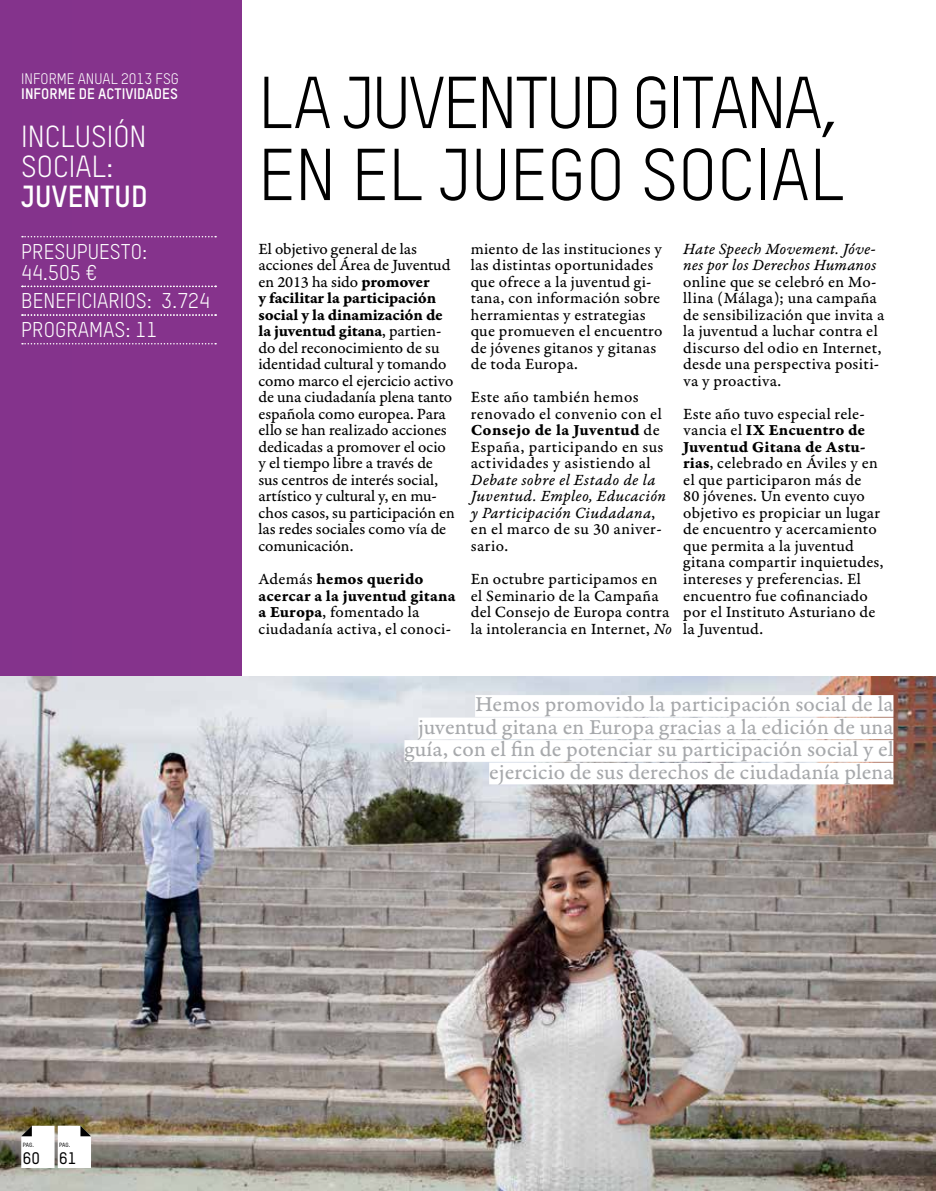
<style>
.page{position:relative;width:936px;height:1191px;background:#fff}
.page>*{position:absolute;margin:0;border:0;box-sizing:border-box;transform-origin:0 0}
.t1{font:72px/72px "TSTAR";letter-spacing:-.04em;color:#000}
.t2{font:30px/30px "TSTAR";color:#fff}
.t3{font:700 30px "TSTAR";color:#fff}
.t4{font:22.5px/22.5px "Garamond Premr Pro Capt";letter-spacing:.005em;color:#a7a9ac;text-align:right}
.t5{font:21px/28.7px "TSTAR";color:#fff}
.t6{font:16.5px/16.5px "Garamond Premr Pro Capt";letter-spacing:.01em;color:#000}
.t7{font:16.5px/16.5px "Garamond Premr Pro Bd Capt";letter-spacing:-.005em;color:#000}
.t8{font:16.5px/16.5px "Garamond Premr Pro It Capt";letter-spacing:.015em;color:#000}
.t9{font:500 16.5px "TSTAR";color:#000}
.t10{font:700 15px "TSTAR";color:#fff}
.t11{font:15px "TSTAR";color:#fff}
.t12{font:500 6px "TSTAR";color:#000}
.s1{font-family:"Garamond Premr Pro Bd Capt"}
.s2{font-family:"Garamond Premr Pro Capt"}
.s3{font-family:"Garamond Premr Pro It Capt"}
</style>
<div class="page">
<div style="left:0;top:0;width:241px;height:1191px;background:#85338c"></div>
<svg style="left:22px;top:236px;width:194px;height:1px"></svg>
<svg style="left:22px;top:286px;width:194px;height:1px"></svg>
<svg style="left:22px;top:314px;width:194px;height:2px"></svg>
<svg style="left:22px;top:343px;width:194px;height:1px"></svg>
<img style="left:0;top:676px;width:935px;height:515px">
<div style="left:475px;top:695px;width:418px;height:22px;background:#fff"></div>
<div style="left:418px;top:717px;width:475px;height:22px;background:#fff"></div>
<div style="left:404px;top:740px;width:489px;height:22px;background:#fff"></div>
<div style="left:489px;top:762px;width:404px;height:22px;background:#fff"></div>
<svg style="left:21px;top:1125px;width:70px;height:43px;background:#e8e7e4"></svg>
<p class="t11" style="left:21px;top:70px;width:159px">INFORME ANUAL 2013 FSG</p>
<p class="t10" style="left:21px;top:84px;width:158px">INFORME DE ACTIVIDADES</p>
<h2 class="t2" style="left:21px;top:121px;width:127px">INCLUSIÓN<br>SOCIAL:</h2>
<h2 class="t3" style="left:21px;top:177px;width:128px">JUVENTUD</h2>
<p class="t5" style="left:21px;top:237px;width:23px">PRESUPUES</p>
<p class="t5" style="left:121px;top:237px;width:28px">TO:</p>
<p class="t5" style="left:21px;top:258px;width:77px">44.505 €<br>BENEFICIARIOS</p>
<p class="t5" style="left:147px;top:286px;width:65px">: 3.724</p>
<p class="t5" style="left:21px;top:315px;width:24px">PROGRAMAS</p>
<p class="t5" style="left:125px;top:315px;width:33px">: 11</p>
<h1 class="t1" style="left:258px;top:66px;width:583px">LA JUVENTUD GITANA,<br>EN EL JUEGO</h1>
<h1 class="t1" style="left:640px;top:138px;width:35px">SOCIAL</h1>
<p class="t6" style="left:258px;top:241px;width:193px">El objetivo general de las acciones del Área de Juventud en 2013 ha sido <span class="s1">promover</span></p>
<p class="t7" style="left:258px;top:290px;width:186px">y facilitar la participación social y la dinamización de la juventud gitana<span class="s2">, partien-</span></p>
<p class="t6" style="left:258px;top:340px;width:198px">do del reconocimiento de su identidad cultural y tomando como marco el ejercicio activo de una ciudadanía plena tanto española como europea. Para ello se han realizado acciones dedicadas a promover el ocio y el tiempo libre a través de sus centros de interés social, artístico y cultural y, en mu&shy;chos casos, su participación en las redes sociales como vía de comunicación.</p>
<p class="t7" style="left:258px;top:571px;width:198px"><span class="s2">Además</span> hemos querido acercar a la juventud gitana</p>
<p class="t6" style="left:258px;top:604px;width:194px"><span class="s1">a Europa</span>, fomentado la ciudadanía activa, el conoci-</p>
<p class="t6" style="left:471px;top:241px;width:193px">miento de las instituciones y las distintas oportunidades que ofrece a la juventud gi&shy;tana, con información sobre herramientas y estrategias que promueven el encuentro de jóvenes gitanos y gitanas de toda Europa.</p>
<p class="t6" style="left:471px;top:389px;width:192px">Este año también hemos renovado el convenio con el</p>
<p class="t7" style="left:471px;top:422px;width:190px">Consejo de la Juventud <span class="s2">de</span></p>
<p class="t6" style="left:471px;top:439px;width:194px">España, participando en sus actividades y asistiendo al</p>
<p class="t8" style="left:471px;top:472px;width:197px">Debate sobre el Estado de la<br>Juventud. Empleo, Educación y Participación Ciudadana<span class="s2">,</span></p>
<p class="t6" style="left:471px;top:521px;width:192px">en el marco de su 30 aniver&shy;sario.</p>
<p class="t6" style="left:471px;top:571px;width:203px">En octubre participamos en el Seminario de la Campaña del Consejo de Europa contra la intolerancia en Internet, <span class="s3">No</span></p>
<p class="t8" style="left:683px;top:241px;width:194px">Hate Speech Movement. Jóve&shy;nes por los Derechos Humanos</p>
<p class="t6" style="left:683px;top:274px;width:203px">online que se celebró en Mo&shy;llina (Málaga); una campaña de sensibilización que invita a la juventud a luchar contra el discurso del odio en Internet, desde una perspectiva positi&shy;va y proactiva.</p>
<p class="t6" style="left:683px;top:406px;width:183px">Este año tuvo especial rele-</p>
<p class="t7" style="left:683px;top:422px;width:184px"><span class="s2">vancia el</span> IX Encuentro de<br>Juventud Gitana de Astu-</p>
<p class="t6" style="left:683px;top:455px;width:202px"><span class="s1">rias</span>, celebrado en Áviles y en el que participaron más de<br>80 jóvenes. Un evento cuyo objetivo es propiciar un lugar de encuentro y acercamiento que permita a la juventud gitana compartir inquietudes, intereses y preferencias. El encuentro fue cofinanciado por el Instituto Asturiano de la Juventud.</p>
<h3 class="t4" style="left:404px;top:693px;width:490px">Hemos promovido la participación social de la juventud gitana en Europa gracias a la edición de una guía, con el fin de potenciar su participación social y el ejercicio de sus derechos de ciudadanía plena</h3>
<p class="t12" style="left:23px;top:1141px;width:13px">PAG.</p>
<p class="t12" style="left:59px;top:1141px;width:13px">PAG.</p>
<p class="t9" style="left:59px;top:1147px;width:19px">61</p>
<p class="t9" style="left:23px;top:1147px;width:19px">60</p>
</div>
